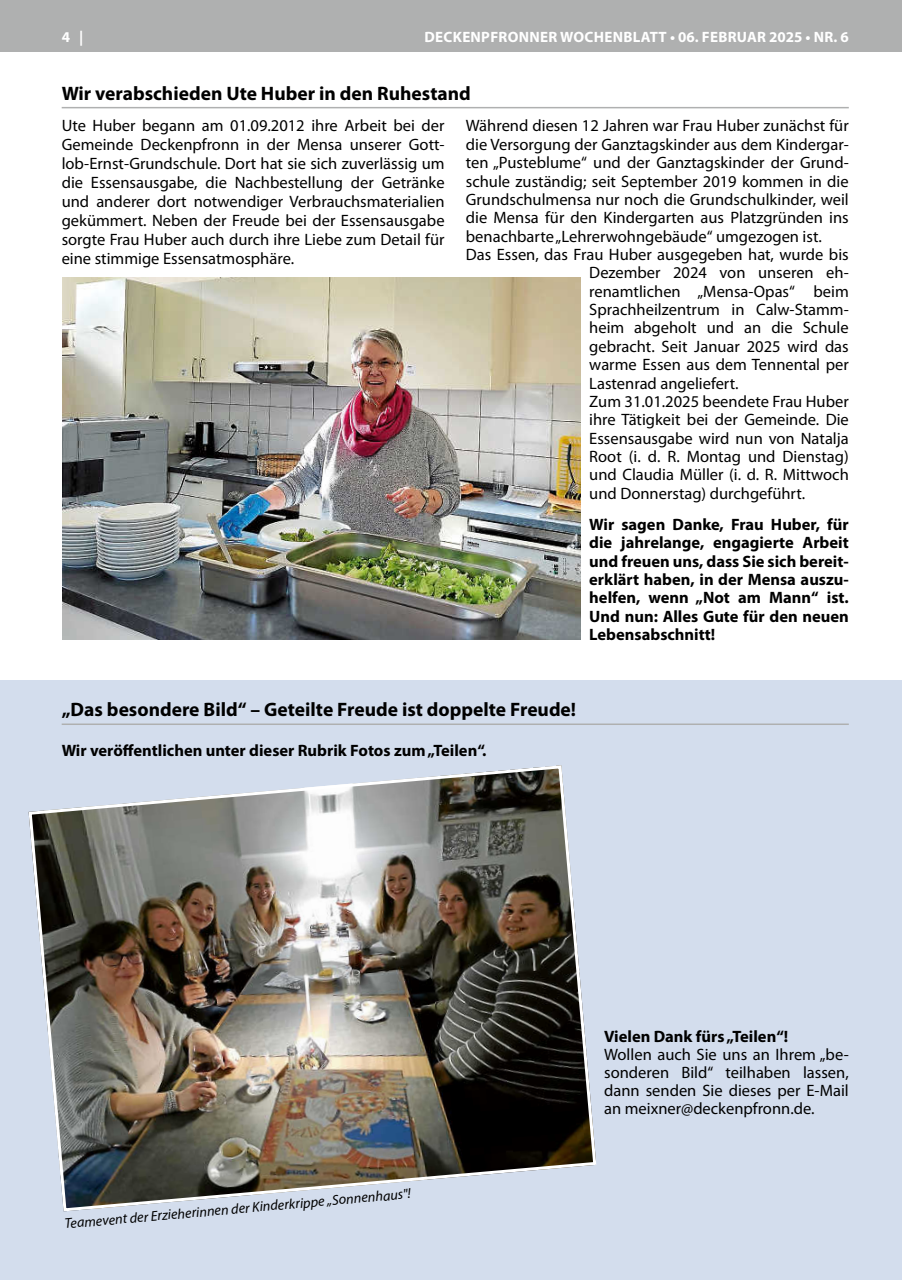
<style>
.page{position:relative;width:902px;height:1280px;background:#fff}
.page>*{position:absolute;margin:0;border:0;box-sizing:border-box;transform-origin:0 0}
.t1{font:700 19.5px "Myriad Pro";color:#000}
.t2{font:16.5px/18.9px "Myriad Pro";color:#000;text-align:justify}
.t3{font:700 16.5px/18.3px "Myriad Pro";color:#000;text-align:justify}
.t4{font:700 15px "Myriad Pro";letter-spacing:.02em;color:#fff}
.t5{font:italic 14.25px "Myriad Pro";color:#000}
</style>
<div class="page">
<div style="left:0;top:0;width:901px;height:51px;background:#afb0b0"></div>
<hr style="left:62px;top:107px;width:786px;height:1px;background:#afb0b0">
<img style="left:63px;top:278px;width:517px;height:362px">
<div style="left:0;top:680px;width:901px;height:600px;background:#d3dded"></div>
<hr style="left:62px;top:723px;width:786px;height:2px;background:#afb0b0">
<img style="left:28px;top:765px;width:568px;height:447px">
<p class="t4" style="left:62px;top:27px;width:23px">4 |</p>
<p class="t4" style="left:424px;top:27px;width:426px">DECKENPFRONNER WOCHENBLATT • 06. FEBRuAR 2025 • NR. 6</p>
<p class="t1" style="left:62px;top:80px;width:410px">Wir verabschieden ute Huber in den Ruhestand</p>
<p class="t2" style="left:62px;top:116px;width:384px">Ute Huber begann am 01.09.2012 ihre Arbeit bei der Gemeinde Deckenpfronn in der Mensa unserer Gott&shy;lob-Ernst-Grundschule. Dort hat sie sich zuverlässig um die Essensausgabe, die Nachbestellung der Getränke und anderer dort notwendiger Verbrauchsmaterialien gekümmert. Neben der Freude bei der Essensausgabe sorgte Frau Huber auch durch ihre Liebe zum Detail für eine stimmige Essensatmosphäre.</p>
<p class="t2" style="left:466px;top:116px;width:384px">Während diesen 12 Jahren war Frau Huber zunächst für</p>
<p class="t2" style="left:466px;top:135px;width:384px">die Versorgung der Ganztagskinder aus dem Kindergar-</p>
<p class="t2" style="left:466px;top:153px;width:384px">ten „Pusteblume“ und der Ganztagskinder der Grund-</p>
<p class="t2" style="left:466px;top:171px;width:384px">schule zuständig; seit September 2019 kommen in die</p>
<p class="t2" style="left:466px;top:190px;width:384px">Grundschulmensa nur noch die Grundschulkinder, weil</p>
<p class="t2" style="left:466px;top:208px;width:384px">die Mensa für den Kindergarten aus Platzgründen ins</p>
<p class="t2" style="left:466px;top:226px;width:357px">benachbarte „Lehrerwohngebäude“ umgezogen ist.</p>
<p class="t2" style="left:466px;top:245px;width:384px">Das Essen, das Frau Huber ausgegeben hat, wurde bis</p>
<p class="t2" style="left:589px;top:263px;width:261px">Dezember 2024 von unseren eh-</p>
<p class="t2" style="left:589px;top:281px;width:261px">renamtlichen „Mensa-Opas“ beim</p>
<p class="t2" style="left:589px;top:300px;width:261px">Sprachheilzentrum in Calw-Stamm-</p>
<p class="t2" style="left:589px;top:318px;width:261px">heim abgeholt und an die Schule</p>
<p class="t2" style="left:589px;top:337px;width:261px">gebracht. Seit Januar 2025 wird das</p>
<p class="t2" style="left:589px;top:355px;width:261px">warme Essen aus dem Tennental per</p>
<p class="t2" style="left:589px;top:373px;width:151px">Lastenrad angeliefert.</p>
<p class="t2" style="left:589px;top:392px;width:261px">Zum 31.01.2025 beendete Frau Huber</p>
<p class="t2" style="left:589px;top:410px;width:261px">ihre Tätigkeit bei der Gemeinde. Die</p>
<p class="t2" style="left:589px;top:428px;width:261px">Essensausgabe wird nun von Natalja</p>
<p class="t2" style="left:589px;top:447px;width:261px">Root (i. d. R. Montag und Dienstag)</p>
<p class="t2" style="left:589px;top:465px;width:261px">und Claudia Müller (i. d. R. Mittwoch</p>
<p class="t2" style="left:589px;top:483px;width:217px">und Donnerstag) durchgeführt.</p>
<p class="t3" style="left:589px;top:515px;width:261px">Wir sagen Danke, Frau Huber, für die jahrelange, engagierte Arbeit und freuen uns, dass Sie sich bereit&shy;erklärt haben, in der Mensa auszu&shy;helfen, wenn „Not am Mann“ ist. und nun: Alles Gute für den neuen Lebensabschnitt!</p>
<p class="t1" style="left:62px;top:697px;width:516px">„Das besondere Bild“ – Geteilte Freude ist doppelte Freude!</p>
<p class="t3" style="left:62px;top:740px;width:426px">Wir veröffentlichen unter dieser Rubrik Fotos zum „Teilen“.</p>
<p class="t5" style="left:64px;top:1215px;width:349px;rotate:-5deg">Teamevent der Erzieherinnen der Kinderkrippe „Sonnenhaus"!</p>
<p class="t3" style="left:604px;top:1027px;width:186px">Vielen Dank fürs „Teilen“!</p>
<p class="t2" style="left:604px;top:1045px;width:246px;line-height:18px">Wollen auch Sie uns an Ihrem „be&shy;sonderen Bild“ teilhaben lassen, dann senden Sie dieses per E-Mail an meixner@deckenpfronn.de.</p>
</div>
